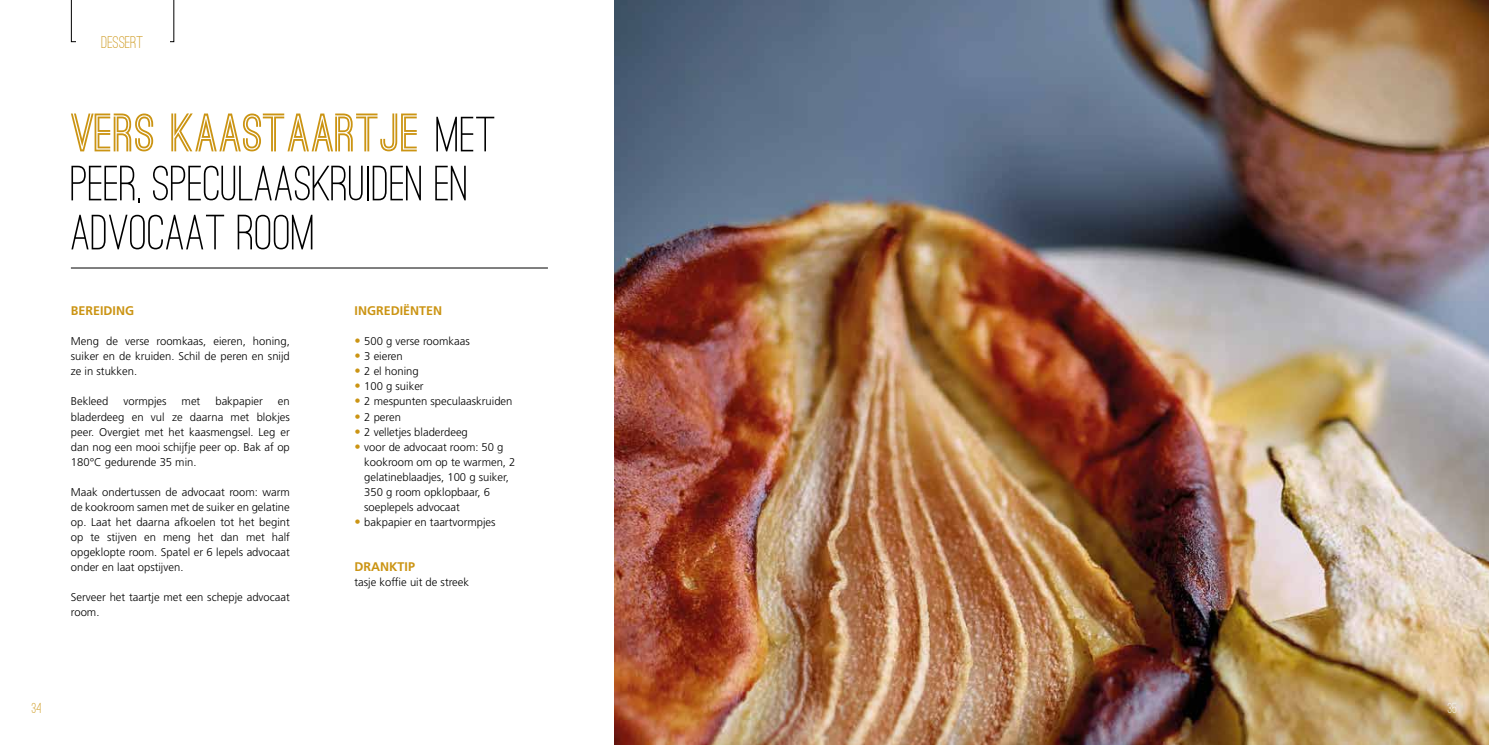
<style>
.page{position:relative;width:1489px;height:745px;background:#fff}
.page>*{position:absolute;margin:0;border:0;box-sizing:border-box;transform-origin:0 0}
.t1{font:500 51.38px/49px "Ostrich Sans";color:#000}
.t2{font:500 17.5px "Ostrich Sans";color:#cb9413}
.t3{font:500 15px "Ostrich Sans";color:#cb9413}
.t4{font:500 15px "Ostrich Sans";color:#fff}
.t5{font:700 12.5px "Frutiger LT Pro";color:#cb9413}
.t6{font:300 11.25px/15px "Frutiger LT Pro";color:#000;text-align:justify}
.s1{font-weight:700;color:#cb9413}
.s2{font-size:12.5px;color:#cb9413}
</style>
<div class="page">
<img style="left:614px;top:0;width:874px;height:744px">
<svg style="left:71px;top:0;width:103px;height:42px"></svg>
<div style="left:76px;top:35px;width:93px;height:13px;background:#fff"></div>
<hr style="left:71px;top:267px;width:477px;height:1px;background:#000">
<h2 class="t2" style="left:102px;top:32px;width:43px">DESSERT</h2>
<h1 class="t1" style="left:71px;top:109px;width:427px"><span class="s1">VERS KAASTAARTJE</span> MET<br>PEER, SPECULAASKRUIDEN EN<br>ADVOCAAT ROOM</h1>
<p class="t5" style="left:71px;top:303px;width:65px">BEREIDING</p>
<p class="t6" style="left:71px;top:334px;width:220px">Meng de verse roomkaas, eieren, honing, suiker en de kruiden. Schil de peren en snijd ze in stukken.</p>
<p class="t6" style="left:71px;top:394px;width:39px">Bekleed</p>
<p class="t6" style="left:123px;top:394px;width:45px">vormpjes</p>
<p class="t6" style="left:182px;top:394px;width:20px">met</p>
<p class="t6" style="left:215px;top:394px;width:49px">bakpapier</p>
<p class="t6" style="left:71px;top:394px;width:220px;text-indent:207px">en bladerdeeg en vul ze daarna met blokjes peer. Overgiet met het kaasmengsel. Leg er dan nog een mooi schijfje peer op. Bak af op 180°C gedurende 35 min.</p>
<p class="t6" style="left:71px;top:484px;width:220px">Maak ondertussen de advocaat room: warm de kookroom samen met de suiker en gelatine op. Laat het daarna afkoelen tot het begint op te stijven en meng het dan met half opgeklopte room. Spatel er 6 lepels advocaat onder en laat opstijven.</p>
<p class="t6" style="left:71px;top:589px;width:220px">Serveer het taartje met een schepje advocaat room.</p>
<p class="t5" style="left:354px;top:303px;width:89px">INGREDIËNTEN</p>
<p class="t6" style="left:354px;top:334px;width:117px"><span class="s2">•</span> 500 g verse roomkaas</p>
<p class="t6" style="left:354px;top:349px;width:50px"><span class="s2">•</span> 3 eieren</p>
<p class="t6" style="left:354px;top:364px;width:66px"><span class="s2">•</span> 2 el honing</p>
<p class="t6" style="left:354px;top:379px;width:71px"><span class="s2">•</span> 100 g suiker</p>
<p class="t6" style="left:354px;top:394px;width:159px"><span class="s2">•</span> 2 mespunten speculaaskruiden</p>
<p class="t6" style="left:354px;top:409px;width:48px"><span class="s2">•</span> 2 peren</p>
<p class="t6" style="left:354px;top:424px;width:115px"><span class="s2">•</span> 2 velletjes bladerdeeg</p>
<p class="t6" style="left:364px;top:439px;width:153px;text-align:left;text-indent:-10px"><span class="s2">•</span> voor de advocaat room: 50 g kookroom om op te warmen, 2 gelatineblaadjes, 100 g suiker,<br>350 g room opklopbaar, 6 soeplepels advocaat</p>
<p class="t6" style="left:354px;top:514px;width:142px"><span class="s2">•</span> bakpapier en taartvormpjes</p>
<p class="t5" style="left:354px;top:558px;width:62px">DRANKTIP</p>
<p class="t6" style="left:354px;top:574px;width:116px">tasje koffie uit de streek</p>
<h3 class="t3" style="left:32px;top:698px;width:11px">34</h3>
<h3 class="t4" style="left:1447px;top:698px;width:11px">35</h3>
</div>
